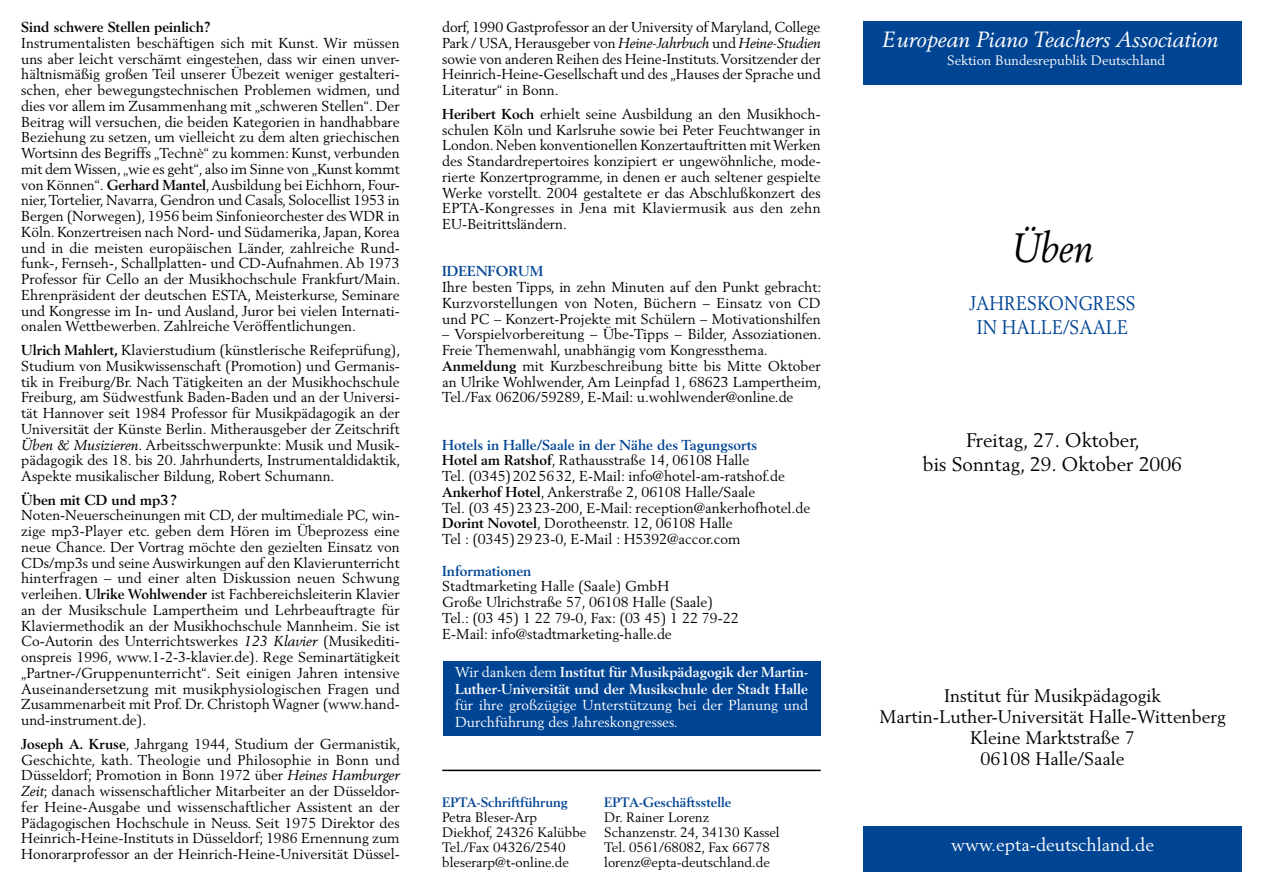
<style>
.page{position:relative;width:1263px;height:893px;background:#fff}
.page>*{position:absolute;margin:0;border:0;box-sizing:border-box;transform-origin:0 0}
.t1{font:italic 40.5px "Berling";color:#000;scale:.9 1}
.t2{font:italic 21.75px "Berling";color:#fff}
.t3{font:19.5px "Berling";color:#000}
.t4{font:19.5px "Berling";color:#004494;scale:.9 1}
.t5{font:18px "Berling";color:#000}
.t6{font:18px "Berling";color:#fff}
.Fließtext{font:14.25px/15.8px "Berling";color:#000;text-align:justify}
.t7{font:14.25px/16.5px "Berling";color:#fff;text-align:justify}
.Fließtext-2{font:700 14.25px "Berling";color:#004494}
.Fließtext-3{font:700 14.25px "Berling";color:#000}
.Kurztext{font:13.5px/15px "Berling";color:#000}
.Kurztext-2{font:700 13.5px "Berling";color:#004494}
.t8{font:13.5px "Berling";color:#fff}
.s1{font-weight:700}
.s2{font-style:italic}
</style>
<div class="page">
<div style="left:443px;top:661px;width:377px;height:74px;background:#004494"></div>
<div style="left:863px;top:21px;width:379px;height:64px;background:#004494"></div>
<div style="left:863px;top:826px;width:379px;height:46px;background:#004494"></div>
<hr style="left:442px;top:770px;width:379px;height:1px;background:#000">
<p class="Fließtext-3" style="left:21px;top:19px;width:191px">Sind schwere Stellen peinlich?</p>
<p class="Fließtext" style="left:21px;top:35px;width:381px;text-align:left">Instrumentalisten beschäftigen sich mit Kunst. Wir müssen uns aber leicht verschämt eingestehen, dass wir einen unver-- hältnismäßig großen Teil unserer Übezeit weniger gestalteri&shy;schen, eher bewegungstechnischen Problemen widmen, und dies vor allem im Zusammenhang mit „schweren Stellen“. Der Beitrag will versuchen, die beiden Kategorien in handhabbare Beziehung zu setzen, um vielleicht zu dem alten griechischen Wortsinn des Begriffs „Technè“ zu kommen: Kunst, verbunden mit dem Wissen, „wie es geht“, also im Sinne von „Kunst kommt von Können“. <span class="s1">Gerhard Mantel</span>, Ausbildung bei Eichhorn, Four&shy;nier, Tortelier, Navarra, Gendron und Casals, Solocellist 1953 in Bergen (Norwegen), 1956 beim Sinfonieorchester des WDR in Köln. Konzertreisen nach Nord- und Südamerika, Japan, Korea und in die meisten europäischen Länder, zahlreiche Rund&shy;funk-, Fernseh-, Schallplatten- und CD-Aufnahmen. Ab 1973<br>Professor für Cello an der Musikhochschule Frankfurt/Main.<br>Ehrenpräsident der deutschen ESTA, Meisterkurse, Seminare und Kongresse im In- und Ausland, Juror bei vielen Internati&shy;onalen Wettbewerben. Zahlreiche Veröffentlichungen.</p>
<p class="Fließtext" style="left:21px;top:342px;width:381px"><span class="s1">Ulrich Mahlert,</span> Klavierstudium (künstlerische Reifeprüfung), Studium von Musikwissenschaft (Promotion) und Germanis&shy;tik in Freiburg/Br. Nach Tätigkeiten an der Musikhochschule Freiburg, am Südwestfunk Baden-Baden und an der Universi&shy;tät Hannover seit 1984 Professor für Musikpädagogik an der Universität der Künste Berlin. Mitherausgeber der Zeitschrift <span class="s2">Üben &amp; Musizieren</span>. Arbeitsschwerpunkte: Musik und Musik&shy;pädagogik des 18. bis 20. Jahrhunderts, Instrumentaldidaktik, Aspekte musikalischer Bildung, Robert Schumann.</p>
<p class="Fließtext-3" style="left:21px;top:491px;width:157px">Üben mit CD und mp3?</p>
<p class="Fließtext" style="left:21px;top:507px;width:380px">Noten-Neuerscheinungen mit CD, der multimediale PC, win&shy;zige mp3-Player etc. geben dem Hören im Übeprozess eine neue Chance. Der Vortrag möchte den gezielten Einsatz von CDs/mp3s und seine Auswirkungen auf den Klavierunterricht hinterfragen – und einer alten Diskussion neuen Schwung verleihen. <span class="s1">Ulrike Wohlwender</span> ist Fachbereichsleiterin Klavier an der Musikschule Lampertheim und Lehrbeauftragte für Klaviermethodik an der Musikhochschule Mannheim. Sie ist Co-Autorin des Unterrichtswerkes <span class="s2">123 Klavier</span> (Musikediti&shy;onspreis 1996, www.1-2-3-klavier.de). Rege Seminartätigkeit „Partner-/Gruppenunterricht“. Seit einigen Jahren intensive Auseinandersetzung mit musikphysiologischen Fragen und Zusammenarbeit mit Prof. Dr. Christoph Wagner (www.hand&shy;und-instrument.de).</p>
<p class="Fließtext" style="left:21px;top:736px;width:381px"><span class="s1">Joseph A. Kruse</span>, Jahrgang 1944, Studium der Germanistik, Geschichte, kath. Theologie und Philosophie in Bonn und Düsseldorf; Promotion in Bonn 1972 über <span class="s2">Heines Hamburger Zeit</span>; danach wissenschaftlicher Mitarbeiter an der Düsseldor&shy;fer Heine-Ausgabe und wissenschaftlicher Assistent an der Pädagogischen Hochschule in Neuss. Seit 1975 Direktor des Heinrich-Heine-Instituts in Düsseldorf; 1986 Ernennung zum Honorarprofessor an der Heinrich-Heine-Universität Düssel-</p>
<p class="Fließtext" style="left:442px;top:19px;width:380px">dorf, 1990 Gastprofessor an der University of Maryland, College Park / USA, Herausgeber von <span class="s2">Heine-Jahrbuch</span> und <span class="s2">Heine-Studien </span>sowie von anderen Reihen des Heine-Instituts. Vorsitzender der Heinrich-Heine-Gesellschaft und des „Hauses der Sprache und Literatur“ in Bonn.</p>
<p class="Fließtext" style="left:442px;top:106px;width:380px"><span class="s1">Heribert Koch</span> erhielt seine Ausbildung an den Musikhoch&shy;schulen Köln und Karlsruhe sowie bei Peter Feuchtwanger in London. Neben konventionellen Konzertauftritten mit Werken des Standardrepertoires konzipiert er ungewöhnliche, mode&shy;rierte Konzertprogramme, in denen er auch seltener gespielte Werke vorstellt. 2004 gestaltete er das Abschlußkonzert des EPTA-Kongresses in Jena mit Klaviermusik aus den zehn EU-Beitrittsländern.</p>
<p class="Fließtext-2" style="left:442px;top:263px;width:103px">IDEENFORUM</p>
<p class="Fließtext" style="left:442px;top:279px;width:381px">Ihre besten Tipps, in zehn Minuten auf den Punkt gebracht:<br>Kurzvorstellungen von Noten, Büchern – Einsatz von CD und PC – Konzert-Projekte mit Schülern – Motivationshilfen</p>
<p class="Fließtext" style="left:442px;top:326px;width:381px">– Vorspielvorbereitung – Übe-Tipps – Bilder, Assoziationen.<br>Freie Themenwahl, unabhängig vom Kongressthema.</p>
<p class="Fließtext" style="left:442px;top:358px;width:381px"><span class="s1">Anmeldung</span> mit Kurzbeschreibung bitte bis Mitte Oktober an Ulrike Wohlwender, Am Leinpfad 1, 68623 Lampertheim, Tel./Fax 06206/59289, E-Mail: u.wohlwender@online.de</p>
<p class="Fließtext-2" style="left:442px;top:436px;width:317px">Hotels in Halle/Saale in der Nähe des Tagungsorts</p>
<p class="Fließtext" style="left:442px;top:452px;width:309px"><span class="s1">Hotel am Ratshof</span>, Rathausstraße 14, 06108 Halle</p>
<p class="Fließtext" style="left:442px;top:468px;width:344px">Tel. (0345)2025632, E-Mail: info@hotel-am-ratshof.de</p>
<p class="Fließtext" style="left:442px;top:484px;width:315px"><span class="s1">Ankerhof Hotel</span>, Ankerstraße 2, 06108 Halle/Saale</p>
<p class="Fließtext" style="left:442px;top:499px;width:370px">Tel. (03 45)2323-200, E-Mail: reception@ankerhofhotel.de</p>
<p class="Fließtext" style="left:442px;top:515px;width:292px"><span class="s1">Dorint Novotel</span>, Dorotheenstr. 12, 06108 Halle</p>
<p class="Fließtext" style="left:442px;top:531px;width:300px">Tel : (0345)2923-0, E-Mail : H5392@accor.com</p>
<p class="Fließtext-2" style="left:442px;top:562px;width:91px">Informationen</p>
<p class="Fließtext" style="left:442px;top:578px;width:227px">Stadtmarketing Halle (Saale) GmbH</p>
<p class="Fließtext" style="left:442px;top:594px;width:272px">Große Ulrichstraße 57, 06108 Halle (Saale)</p>
<p class="Fließtext" style="left:442px;top:610px;width:298px">Tel.: (03 45) 1 22 79-0, Fax: (03 45) 1 22 79-22</p>
<p class="Fließtext" style="left:442px;top:625px;width:231px">E-Mail: info@stadtmarketing-halle.de</p>
<p class="t7" style="left:455px;top:664px;width:354px">Wir danken dem <span class="s1">Institut für Musikpädagogik der Martin-Luther-Universität und der Musikschule der Stadt Halle </span>für ihre großzügige Unterstützung bei der Planung und Durchführung des Jahreskongresses.</p>
<p class="Kurztext-2" style="left:442px;top:794px;width:127px">EPTA-Schriftführung</p>
<p class="Kurztext-2" style="left:604px;top:794px;width:129px">EPTA-Geschäftsstelle</p>
<p class="Kurztext" style="left:442px;top:810px;width:96px">Petra Bleser-Arp</p>
<p class="Kurztext" style="left:604px;top:810px;width:106px">Dr. Rainer Lorenz</p>
<p class="Kurztext" style="left:442px;top:825px;width:339px">Diekhof, 24326 Kalübbe S chanzenstr. 24, 34130 Kassel<br>Tel./Fax 04326/2540</p>
<p class="Kurztext" style="left:604px;top:840px;width:167px">Tel. 0561/68082, Fax 66778</p>
<p class="Kurztext" style="left:442px;top:855px;width:128px">bleserarp@t-online.de</p>
<p class="Kurztext" style="left:604px;top:855px;width:167px">lorenz@epta-deutschland.de</p>
<p class="t2" style="left:882px;top:27px;width:338px">European Piano Teachers Association</p>
<p class="t8" style="left:947px;top:52px;width:219px">Sektion Bundesrepublik Deutschland</p>
<p class="t1" style="left:1012px;top:224px;width:92px">Üben</p>
<p class="t4" style="left:969px;top:292px;width:186px">Jahreskongress</p>
<p class="t4" style="left:977px;top:316px;width:169px">in Halle/Saale</p>
<p class="t3" style="left:966px;top:428px;width:176px">Freitag, 27. Oktober,</p>
<p class="t3" style="left:923px;top:452px;width:261px">bis Sonntag, 29. Oktober 2006</p>
<p class="t5" style="left:944px;top:684px;width:218px">Institut für Musikpädagogik</p>
<p class="t5" style="left:879px;top:705px;width:348px">Martin-Luther-Universität Halle-Wittenberg</p>
<p class="t5" style="left:970px;top:726px;width:166px">Kleine Marktstraße 7</p>
<p class="t5" style="left:980px;top:747px;width:146px">06108 Halle/Saale</p>
<p class="t6" style="left:951px;top:833px;width:204px">www.epta-deutschland.de</p>
</div>
